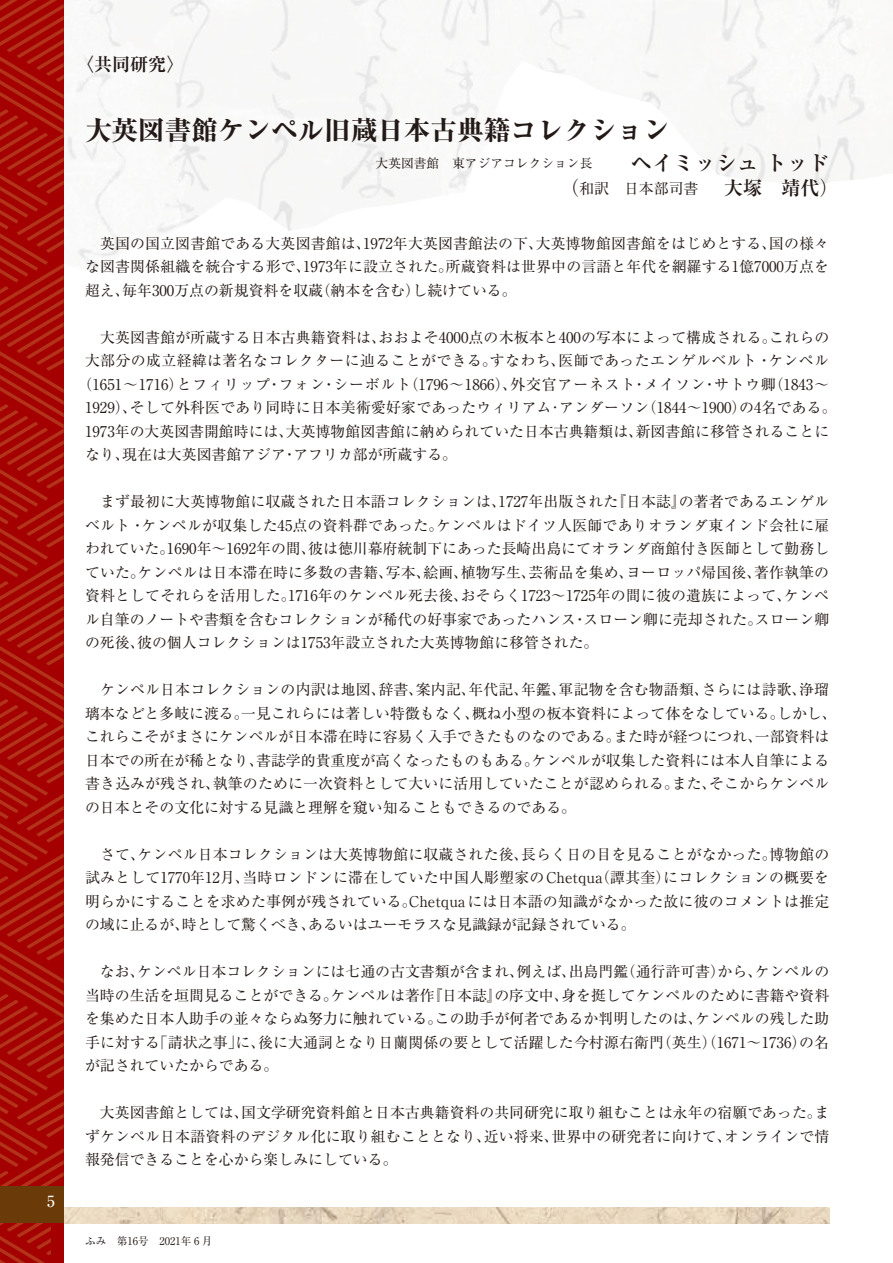
<style>
.page{position:relative;width:893px;height:1263px;background:#fff}
.page>*{position:absolute;margin:0;border:0;box-sizing:border-box;transform-origin:0 0}
.t1{font:800 26.55px "Ryumin Pr 6";color:#231916}
.t2{font:700 21.3px "Ryumin Pr 6";color:#231916}
.t3{font:700 19.2px "Ryumin Pr 6";color:#231916}
.t4{font:19.2px "Ryumin Pr 6";color:#231916}
.t5{font:700 18px "Ryumin Pr 6";color:#231916}
.t6{font:500 15.45px "Ryumin Pr 6";color:#fff}
.t7{font:14.85px/23.5px "Ryumin Pr 6";color:#231916}
.t8{font:14.85px "Ryumin Pr 6";letter-spacing:.025em;color:#231916}
.t9{font:14.85px "Ryumin Pr 6";letter-spacing:.055em;color:#231916}
.t10{font:12.75px "Ryumin Pr 6";color:#231916}
.t11{font:10.65px "Ryumin Pr 6";color:#231916}
.s1{font-weight:700}
.s2{font-weight:400}
</style>
<div class="page">
<img style="left:67px;top:0;width:798px;height:269px">
<img style="left:64px;top:1207px;width:765px;height:16px">
<svg style="left:0;top:0;width:64px;height:1263px;background:#a80f08"></svg>
<div style="left:0;top:1186px;width:64px;height:37px;background:#6a3a08"></div>
<p class="t6" style="left:47px;top:1189px;width:9px">5</p>
<p class="t5" style="left:76px;top:50px;width:110px">〈共同研究〈</p>
<h1 class="t1" style="left:85px;top:110px;width:586px">大英図書館ケンペル旧蔵日本古典籍コレクション</h1>
<h2 class="t2" style="left:631px;top:146px;width:200px">ヘイミッシュトッド</h2>
<p class="t10" style="left:376px;top:153px;width:257px">大英図書館　東アジアコレクション長<span class="s1">　　　</span></p>
<p class="t4" style="left:560px;top:173px;width:21px">（</p>
<p class="t7" style="left:579px;top:176px;width:121px">和訳　日本部司書</p>
<p class="t3" style="left:724px;top:173px;width:116px">大塚　靖代<span class="s2">(</span></p>
<p class="t7" style="left:363px;top:230px;width:181px">1972年大英図書館法の下、</p>
<p class="t7" style="left:85px;top:230px;width:287px">　英国の国立図書館である大英図書館は、</p>
<p class="t7" style="left:536px;top:230px;width:242px">大英博物館図書館をはじめとする、</p>
<p class="t7" style="left:769px;top:230px;width:62px">国の様々</p>
<p class="t7" style="left:446px;top:254px;width:385px">所蔵資料は世界中の言語と年代を網羅する億1 7000万点を</p>
<p class="t7" style="left:303px;top:254px;width:151px">1973年に設立された。</p>
<p class="t7" style="left:85px;top:254px;width:227px">な図書関係組織を統合する形で、</p>
<p class="t7" style="left:122px;top:277px;width:202px">毎年300万点の新規資料を収蔵</p>
<p class="t7" style="left:316px;top:277px;width:106px">（納本を含む）</p>
<p class="t7" style="left:85px;top:277px;width:46px">超え、</p>
<p class="t7" style="left:412px;top:277px;width:106px">し続けている。</p>
<p class="t7" style="left:85px;top:324px;width:302px">　大英図書館が所蔵する日本古典籍資料は、</p>
<p class="t7" style="left:379px;top:324px;width:399px">おおよそ4000点の木板本と400の写本によって構成される。</p>
<p class="t7" style="left:769px;top:324px;width:62px">これらの</p>
<p class="t8" style="left:85px;top:349px;width:413px">大部分の成立経緯は著名なコレクターに辿ることができる。</p>
<p class="t8" style="left:558px;top:349px;width:215px">医師であったエンゲルベルト・</p>
<p class="t7" style="left:490px;top:348px;width:77px">すなわち、</p>
<p class="t7" style="left:768px;top:348px;width:62px">ケンペル</p>
<p class="t7" style="left:78px;top:371px;width:107px">（1651～1716）</p>
<p class="t7" style="left:404px;top:371px;width:115px">（1796～1866）、</p>
<p class="t7" style="left:769px;top:371px;width:62px">)1843~</p>
<p class="t9" style="left:510px;top:372px;width:126px">外交官アーネスト</p>
<p class="t7" style="left:714px;top:371px;width:64px">サトウ卿</p>
<p class="t7" style="left:177px;top:371px;width:95px">とフィリップ</p>
<p class="t7" style="left:333px;top:371px;width:79px">シーボルト</p>
<p class="t7" style="left:644px;top:371px;width:64px">メイソン</p>
<p class="t7" style="left:279px;top:371px;width:48px">フォン</p>
<p class="t7" style="left:267px;top:371px;width:16px">・</p>
<p class="t7" style="left:321px;top:371px;width:16px">・</p>
<p class="t7" style="left:632px;top:371px;width:16px">・</p>
<p class="t7" style="left:702px;top:371px;width:16px">・</p>
<p class="t7" style="left:85px;top:395px;width:54px">1929）、</p>
<p class="t7" style="left:642px;top:395px;width:196px">（1844～1900 の） 4名である。</p>
<p class="t7" style="left:130px;top:395px;width:521px">そして外科医であり同時に日本美術愛好家であったウィリアム･アンダーソン</p>
<p class="t7" style="left:636px;top:418px;width:195px">新図書館に移管されることに</p>
<p class="t7" style="left:85px;top:418px;width:210px">1973年の大英図書開館時には、</p>
<p class="t7" style="left:286px;top:418px;width:359px">大英博物館図書館に納められていた日本古典籍類は、</p>
<p class="t7" style="left:122px;top:442px;width:165px">現在は大英図書館アジア</p>
<p class="t7" style="left:293px;top:442px;width:165px">アフリカ部が所蔵する。</p>
<p class="t7" style="left:85px;top:442px;width:46px">なり、</p>
<p class="t7" style="left:282px;top:442px;width:16px">・</p>
<p class="t7" style="left:611px;top:489px;width:77px">『日本誌』</p>
<p class="t7" style="left:499px;top:489px;width:121px">1727年出版された</p>
<p class="t7" style="left:436px;top:489px;width:395px;text-indent:-351px">　まず最初に大英博物館に収蔵された日本語コレクションは、<br>ケンペルはドイツ人医師でありオランダ東インド会社に雇</p>
<p class="t7" style="left:679px;top:489px;width:152px">の著者であるエンゲル</p>
<p class="t7" style="left:142px;top:512px;width:303px">ケンペルが収集した45点の資料群であった。</p>
<p class="t7" style="left:85px;top:512px;width:62px">ベルト・</p>
<p class="t7" style="left:167px;top:536px;width:150px">1690年～1692年の間、</p>
<p class="t7" style="left:308px;top:536px;width:522px">彼は徳川幕府統制下にあった長崎出島にてオランダ商館付き医師として勤務し</p>
<p class="t7" style="left:85px;top:536px;width:91px">われていた。</p>
<p class="t7" style="left:138px;top:559px;width:257px">ケンペルは日本滞在時に多数の書籍、</p>
<p class="t7" style="left:754px;top:559px;width:77px">著作執筆の</p>
<p class="t7" style="left:528px;top:559px;width:106px">芸術品を集め、</p>
<p class="t7" style="left:423px;top:559px;width:46px">絵画、</p>
<p class="t7" style="left:626px;top:559px;width:137px">ヨーロッパ帰国後、</p>
<p class="t7" style="left:461px;top:559px;width:76px">植物写生、</p>
<p class="t7" style="left:386px;top:559px;width:46px">写本、</p>
<p class="t7" style="left:85px;top:559px;width:61px">ていた。</p>
<p class="t7" style="left:85px;top:583px;width:212px">資料としてそれらを活用した。</p>
<p class="t7" style="left:288px;top:583px;width:182px">1716年のケンペル死去後、</p>
<p class="t7" style="left:461px;top:583px;width:332px">おそらく1723～1725年の間に彼の遺族によって、</p>
<p class="t7" style="left:784px;top:583px;width:47px">ケンペ</p>
<p class="t7" style="left:137px;top:606px;width:463px;text-indent:-52px">ル自筆のノートや書類を含むコレクションが稀代の好事家であったハンス<br>彼の個人コレクションは1753年設立された大英博物館に移管された。</p>
<p class="t7" style="left:584px;top:606px;width:180px">スローン卿に売却された。</p>
<p class="t7" style="left:755px;top:606px;width:76px">スローン卿</p>
<p class="t7" style="left:572px;top:606px;width:16px">・</p>
<p class="t7" style="left:85px;top:630px;width:61px">の死後、</p>
<p class="t7" style="left:468px;top:677px;width:61px">年代記、</p>
<p class="t7" style="left:521px;top:677px;width:46px">年鑑、</p>
<p class="t7" style="left:559px;top:677px;width:152px">軍記物を含む物語類、</p>
<p class="t7" style="left:85px;top:677px;width:302px">　ケンペル日本コレクションの内訳は地図、</p>
<p class="t7" style="left:416px;top:677px;width:61px">案内記、</p>
<p class="t7" style="left:378px;top:677px;width:46px">辞書、</p>
<p class="t7" style="left:701px;top:677px;width:106px">さらには詩歌、</p>
<p class="t7" style="left:799px;top:677px;width:31px">浄瑠</p>
<p class="t7" style="left:85px;top:700px;width:165px">璃本などと多岐に渡る。</p>
<p class="t7" style="left:472px;top:700px;width:314px">概ね小型の板本資料によって体をなしている。</p>
<p class="t7" style="left:241px;top:700px;width:240px">一見これらには著しい特徴もなく、</p>
<p class="t7" style="left:777px;top:700px;width:61px">しかし、</p>
<p class="t7" style="left:755px;top:724px;width:76px">一部資料は</p>
<p class="t7" style="left:531px;top:724px;width:299px;text-indent:-446px">これらこそがまさにケンペルが日本滞在時に容易く入手できたものなのである。<br>ケンペルが収集した資料には本人自筆による</p>
<p class="t7" style="left:613px;top:724px;width:150px">また時が経つにつれ、</p>
<p class="t7" style="left:85px;top:747px;width:180px">日本での所在が稀となり、</p>
<p class="t7" style="left:256px;top:747px;width:284px">書誌学的貴重度が高くなったものもある。</p>
<p class="t7" style="left:213px;top:771px;width:468px">執筆のために一次資料として大いに活用していたことが認められる。</p>
<p class="t7" style="left:85px;top:771px;width:493px">書き込みが残され、<br>の日本とその文化に対する見識と理解を窺い知ることもできるのである。</p>
<p class="t7" style="left:672px;top:771px;width:46px">また、</p>
<p class="t7" style="left:709px;top:771px;width:122px">そこからケンペル</p>
<p class="t7" style="left:138px;top:841px;width:392px">ケンペル日本コレクションは大英博物館に収蔵された後、</p>
<p class="t7" style="left:769px;top:841px;width:62px">博物館の</p>
<p class="t7" style="left:521px;top:841px;width:257px">長らく日の目を見ることがなかった。</p>
<p class="t7" style="left:85px;top:841px;width:61px">　さて、</p>
<p class="t7" style="left:595px;top:865px;width:77px">（譚其奎）</p>
<p class="t7" style="left:85px;top:865px;width:166px">試みとして1770年12月、</p>
<p class="t7" style="left:243px;top:865px;width:362px">当時ロンドンに滞在していた中国人彫塑家のChetqua</p>
<p class="t7" style="left:663px;top:865px;width:167px">にコレクションの概要を</p>
<p class="t7" style="left:308px;top:888px;width:329px;text-indent:-223px">明らかにすることを求めた事例が残されている。<br>あるいはユーモラスな見識録が記録されている。</p>
<p class="t7" style="left:409px;top:888px;width:422px">Chetquaには日本語の知識がなかった故に彼のコメントは推定</p>
<p class="t7" style="left:85px;top:912px;width:106px">の域に止るが、</p>
<p class="t7" style="left:182px;top:912px;width:135px">時として驚くべき、</p>
<p class="t7" style="left:621px;top:959px;width:106px">（通行許可書）</p>
<p class="t7" style="left:137px;top:959px;width:388px">ケンペル日本コレクションには七通の古文書類が含まれ、</p>
<p class="t7" style="left:517px;top:959px;width:61px">例えば、</p>
<p class="t7" style="left:569px;top:959px;width:61px">出島門鑑</p>
<p class="t7" style="left:718px;top:959px;width:46px">から、</p>
<p class="t7" style="left:85px;top:959px;width:61px">　なお、</p>
<p class="t7" style="left:755px;top:959px;width:76px">ケンペルの</p>
<p class="t7" style="left:427px;top:982px;width:76px">『日本誌』</p>
<p class="t7" style="left:561px;top:982px;width:269px">身を挺してケンペルのために書籍や資料</p>
<p class="t7" style="left:331px;top:982px;width:106px">ケンペルは著作</p>
<p class="t7" style="left:85px;top:982px;width:254px">当時の生活を垣間見ることができる。</p>
<p class="t7" style="left:494px;top:982px;width:76px">の序文中、</p>
<p class="t7" style="left:85px;top:1006px;width:359px">を集めた日本人助手の並々ならぬ努力に触れている。</p>
<p class="t7" style="left:435px;top:1006px;width:269px">この助手が何者であるか判明したのは、</p>
<p class="t7" style="left:695px;top:1006px;width:135px">ケンペルの残した助</p>
<p class="t7" style="left:657px;top:1029px;width:151px">（英生）（1671～1736）</p>
<p class="t7" style="left:153px;top:1029px;width:114px">「請状之事に」、</p>
<p class="t7" style="left:85px;top:1029px;width:195px">手に対する<br>が記されていたからである。</p>
<p class="t7" style="left:241px;top:1100px;width:589px">国文学研究資料館と日本古典籍資料の共同研究に取り組むことは永年の宿願であったま。</p>
<p class="t7" style="left:799px;top:1029px;width:31px">の名</p>
<p class="t7" style="left:258px;top:1029px;width:408px">後に大通詞となり日蘭関係の要として活躍した今村源右衛門</p>
<p class="t7" style="left:85px;top:1100px;width:165px">　大英図書館としては、</p>
<p class="t7" style="left:551px;top:1123px;width:182px">世界中の研究者に向けて、</p>
<p class="t7" style="left:85px;top:1123px;width:407px">ずケンペル日本語資料のデジタル化に取り組むこととなり、報発信できることを心から楽しみにしている。</p>
<p class="t7" style="left:724px;top:1123px;width:107px">オンラインで情</p>
<p class="t7" style="left:484px;top:1123px;width:76px">近い将来、</p>
<p class="t11" style="left:181px;top:1232px;width:33px">年６月</p>
<p class="t11" style="left:85px;top:1232px;width:91px">ふみ　第１6号　２０21</p>
</div>
